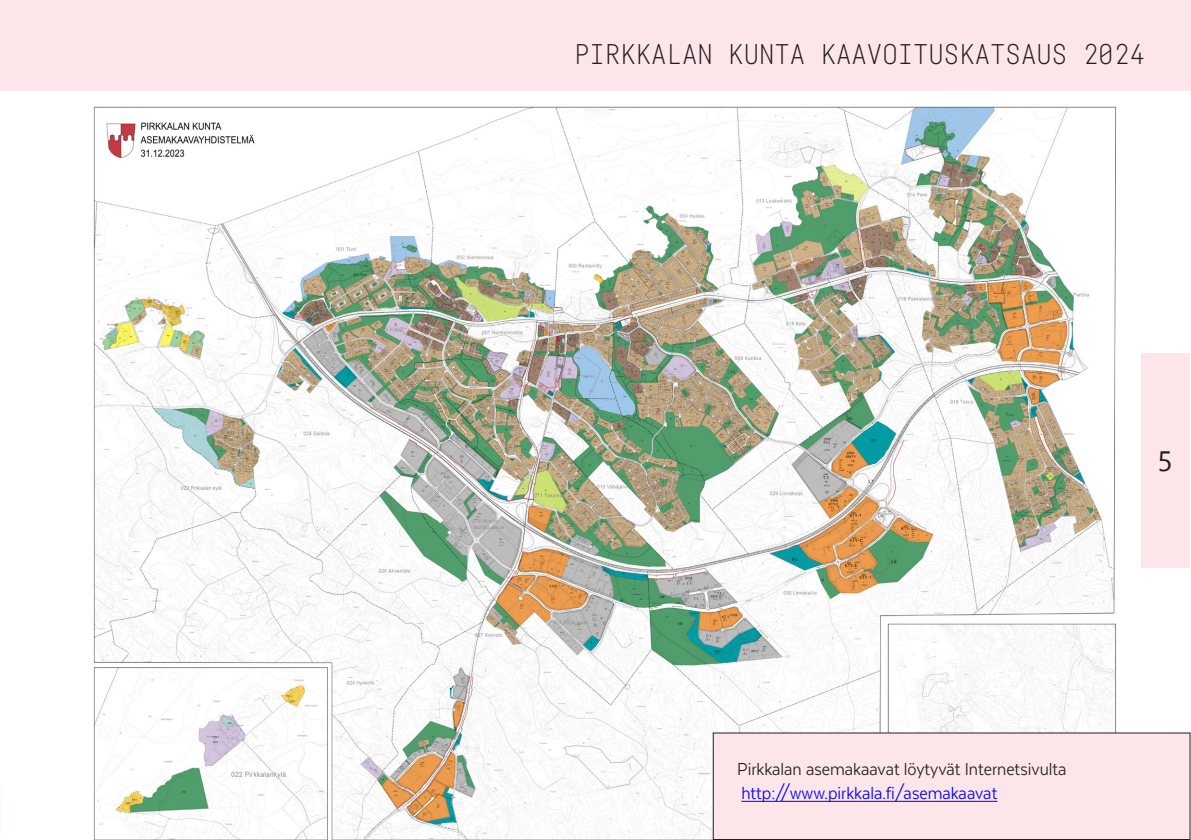
<style>
.page{position:relative;width:1191px;height:840px;background:#fff}
.page>*{position:absolute;margin:0;border:0;box-sizing:border-box;transform-origin:0 0}
.t1{font:300 28px "Fabrikat Mono";color:#231f20}
.t2{font:28px "Nirmala UI";color:#231f20}
.t3{font:20px "Texta Narrow";color:#231f20}
.t4{font:20px "Texta Narrow";color:#00f}
</style>
<div class="page">
<div style="left:0;top:0;width:1191px;height:91px;background:#fce6e9"></div>
<img style="left:93px;top:106px;width:1024px;height:733px">
<div style="left:713px;top:732px;width:477px;height:107px;background:#fce6e9"></div>
<hr style="left:741px;top:800px;width:256px;height:1px;background:#00f">
<div style="left:1140px;top:353px;width:49px;height:214px;background:#fce6e9"></div>
<h1 class="t1" style="left:574px;top:37px;width:571px">PIRKKALAN KUNTA KAAVOITUSKATSAUS 2024</h1>
<p class="t2" style="left:1157px;top:437px;width:17px">5</p>
<p class="t3" style="left:737px;top:758px;width:331px">Pirkkalan asemakaavat löytyvät Internetsivulta</p>
<p class="t4" style="left:741px;top:782px;width:257px">http://www.pirkkala.fi/asemakaavat</p>
</div>
